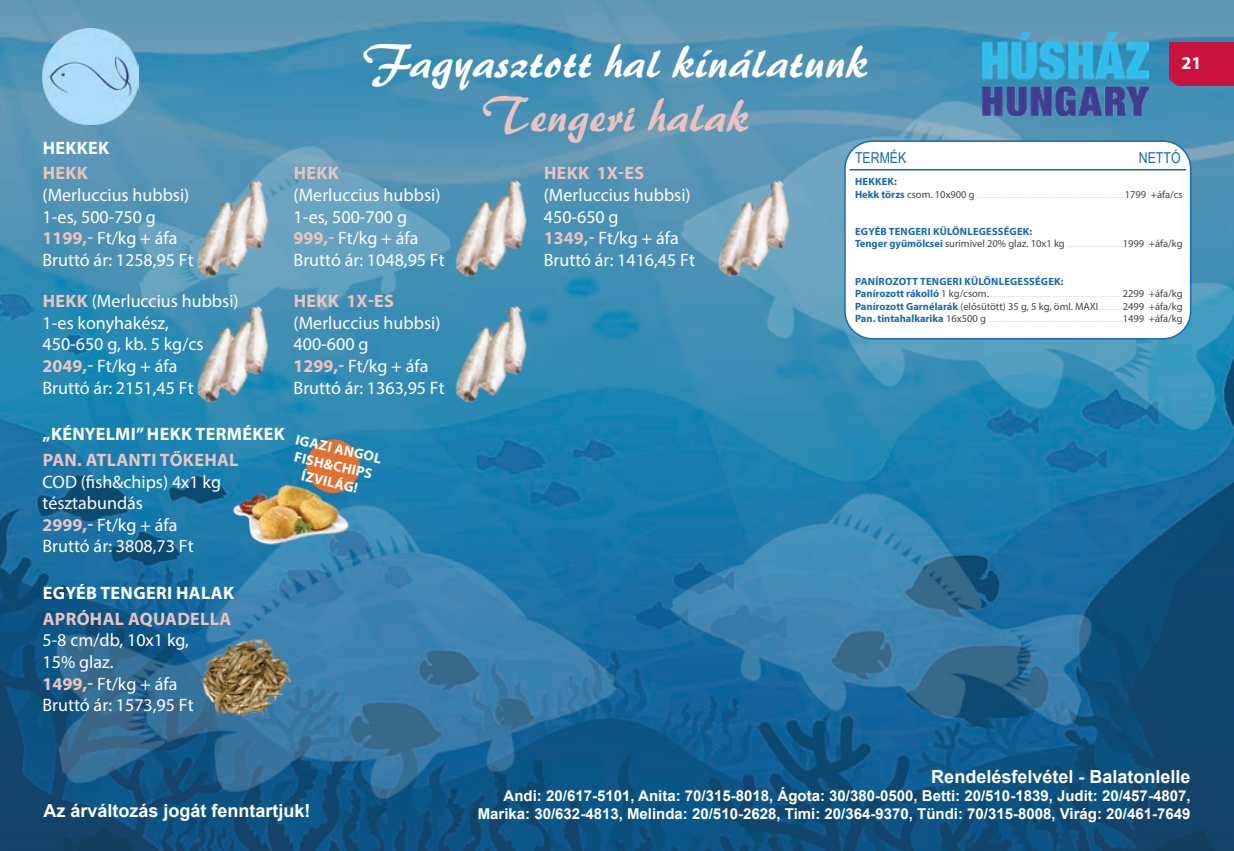
<style>
.page{position:relative;width:1234px;height:851px;background:#fff}
.page>*{position:absolute;margin:0;border:0;box-sizing:border-box;transform-origin:0 0}
.t1{font:45px "H Brush 445 BT";color:#fff}
.t2{font:45px "H Brush 445 BT";color:#eac3be}
.t3{font:18px/21.6px "Myriad Pro";color:#fff}
.t4{font:700 18px "Myriad Pro";letter-spacing:.02em;color:#ebc4be}
.t5{font:700 18px "Arial";color:#fff}
.t6{font:700 18px "Myriad Pro";letter-spacing:.02em;color:#fff}
.t7{font:700 15px/18px "Arial";color:#fff;text-align:right}
.t8{font:15px "Arial Narrow";color:#1868b1}
.t9{font:700 14.4px/17.2px "Myriad Pro";color:#fff;text-align:center}
.t10{font:10.5px/12.5px "Myriad Pro";color:#dadada}
.t11{font:700 10.5px/12.5px "Myriad Pro";letter-spacing:.02em;color:#1a69b2}
.s1{font-weight:700;color:#ebc4be}
.s2{font-weight:700;color:#1a69b2}
.s3{color:#464544}
.s4{font-weight:400;color:#464544}
.s5{font-weight:400;color:#dadada}
</style>
<div class="page">
<img style="left:0;top:0;width:1233px;height:850px">
<img style="left:120px;top:124px;width:338px;height:218px">
<img style="left:27px;top:468px;width:601px;height:382px">
<img style="left:655px;top:24px;width:578px;height:471px">
<img style="left:655px;top:447px;width:464px;height:328px">
<img style="left:222px;top:472px;width:142px;height:79px">
<svg style="left:303px;top:436px;width:60px;height:60px;background:#98775f"></svg>
<img style="left:43px;top:29px;width:96px;height:95px">
<img style="left:178px;top:174px;width:115px;height:115px">
<img style="left:178px;top:300px;width:115px;height:115px">
<img style="left:436px;top:174px;width:115px;height:115px">
<img style="left:699px;top:174px;width:115px;height:115px">
<img style="left:436px;top:300px;width:115px;height:115px">
<img style="left:200px;top:637px;width:93px;height:80px">
<div style="left:844px;top:141px;width:346px;height:198px;background:#fff;border-radius:28px"></div>
<div style="left:844px;top:140px;width:347px;height:199px;border:2px solid #1a69b2;border-radius:28px"></div>
<hr style="left:849px;top:169px;width:336px;height:1px;background:#1a69b2">
<div style="left:1168px;top:43px;width:65px;height:42px;background:#ca133d"></div>
<img style="left:982px;top:32px;width:166px;height:84px">
<p class="t6" style="left:43px;top:136px;width:68px">HEKKEK</p>
<p class="t4" style="left:43px;top:162px;width:47px">HEKK</p>
<p class="t3" style="left:43px;top:184px;width:153px">(Merluccius hubbsi)<br>1-es, 500-750 g<br><span class="s1">1199,-</span> Ft/kg + áfa<br>Bruttó ár: 1258,95 Ft</p>
<p class="t3" style="left:43px;top:290px;width:197px"><span class="s1">HEKK</span> (Merluccius hubbsi)<br>1-es konyhakész,<br>450-650 g, kb. 5 kg/cs<br><span class="s1">2049,-</span> Ft/kg + áfa<br>Bruttó ár: 2151,45 Ft</p>
<h1 class="t1" style="left:363px;top:33px;width:508px">Fagyasztott hal kínálatunk</h1>
<h1 class="t2" style="left:482px;top:87px;width:270px">Tengeri halak</h1>
<p class="t6" style="left:1181px;top:51px;width:21px">21</p>
<p class="t4" style="left:294px;top:162px;width:47px">HEKK</p>
<p class="t3" style="left:293px;top:184px;width:153px">(Merluccius hubbsi)<br>1-es, 500-700 g<br><span class="s1">999,-</span> Ft/kg + áfa<br>Bruttó ár: 1048,95 Ft</p>
<p class="t4" style="left:294px;top:289px;width:102px">HEKK 1X-ES</p>
<p class="t3" style="left:293px;top:311px;width:153px">(Merluccius hubbsi)<br>400-600 g<br><span class="s1">1299,-</span> Ft/kg + áfa<br>Bruttó ár: 1363,95 Ft</p>
<p class="t4" style="left:544px;top:162px;width:102px">HEKK 1X-ES</p>
<p class="t3" style="left:543px;top:184px;width:153px">(Merluccius hubbsi)<br>450-650 g<br><span class="s1">1349,-</span> Ft/kg + áfa<br>Bruttó ár: 1416,45 Ft</p>
<p class="t8" style="left:854px;top:147px;width:53px">TERMÉK</p>
<p class="t8" style="left:1138px;top:147px;width:43px">NETTÓ</p>
<p class="t10" style="left:854px;top:175px;width:329px"><span class="s2">HEKKEK:<br>Hekk törzs</span> <span class="s3">csom. 10x900 g</span> ....................................................................<span class="s3">1799 +áfa/cs</span></p>
<p class="t11" style="left:854px;top:225px;width:329px">EGYÉB TENGERI KÜLÖNLEGESSÉGEK:<br>Tenger gyümölcsei <span class="s4">surimivel 20% glaz. 10x1 kg</span><span class="s5">..........................</span><span class="s4">1999 +áfa/kg</span></p>
<p class="t10" style="left:854px;top:275px;width:329px"><span class="s2">PANÍROZOTT TENGERI KÜLÖNLEGESSÉGEK:<br>Panírozott rákolló</span> <span class="s3">1 kg/csom.</span> .............................................................<span class="s3">2299 +áfa/kg </span><span class="s2">Panírozott Garnélarák</span> <span class="s3">(elősütött) 35 g, 5 kg, öml. MAXI</span>...........<span class="s3">2499 +áfa/kg </span><span class="s2">Pan. tintahalkarika</span> <span class="s3">16x500 g</span> ..............................................................<span class="s3">1499 +áfa/kg</span></p>
<p class="t6" style="left:43px;top:422px;width:244px">„KÉNYELMI” HEKK TERMÉKEK</p>
<p class="t4" style="left:43px;top:448px;width:197px">PAN. ATLANTI TŐKEHAL</p>
<p class="t3" style="left:43px;top:470px;width:180px">COD (fish&amp;chips) 4x1 kg tésztabundás<br><span class="s1">2999,-</span> Ft/kg + áfa<br>Bruttó ár: 3808,73 Ft</p>
<p class="t9" style="left:298px;top:430px;width:89px;rotate:13deg">IGAZI ANGOL<br>FISH&amp;CHIPS<br>ÍZVILÁG!</p>
<p class="t6" style="left:43px;top:581px;width:193px">EGYÉB TENGERI HALAK</p>
<p class="t4" style="left:43px;top:607px;width:190px">APRÓHAL AQUADELLA</p>
<p class="t3" style="left:43px;top:629px;width:153px">5-8 cm/db, 10x1 kg,<br>15% glaz.<br><span class="s1">1499,-</span> Ft/kg + áfa<br>Bruttó ár: 1573,95 Ft</p>
<p class="t5" style="left:43px;top:798px;width:269px">Az árváltozás jogát fenntartjuk!</p>
<p class="t5" style="left:931px;top:764px;width:261px">Rendelésfelvétel - Balatonlelle</p>
<p class="t7" style="left:477px;top:787px;width:714px">Andi: 20/617-5101, Anita: 70/315-8018, Ágota: 30/380-0500, Betti: 20/510-1839, Judit: 20/457-4807,<br>Marika: 30/632-4813, Melinda: 20/510-2628, Timi: 20/364-9370, Tündi: 70/315-8008, Virág: 20/461-7649</p>
</div>
